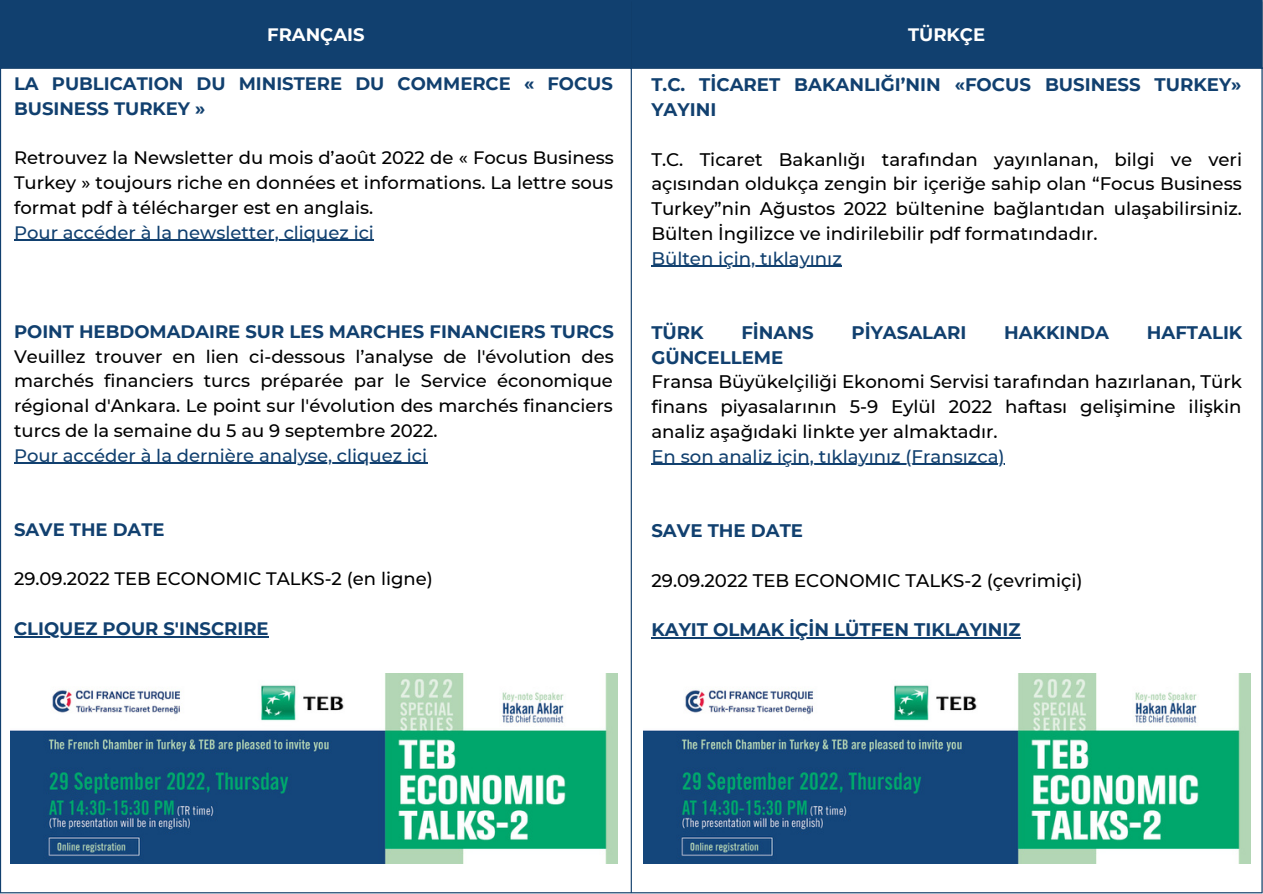
<style>
.page{position:relative;width:1263px;height:894px;background:#fff}
.page>*{position:absolute;margin:0;border:0;box-sizing:border-box;transform-origin:0 0}
.t1{font:500 18.15px/24.8px "Montserrat";color:#000;text-align:justify}
.t2{font:700 18.15px/24.8px "Montserrat";color:#11406f}
.t3{font:500 18.15px "Montserrat";color:#11406f}
.t4{font:500 18px/24.8px "Montserrat";color:#000;text-align:justify}
.t5{font:700 18px/24.8px "Montserrat";color:#11406f}
.t6{font:500 18px "Montserrat";color:#11406f}
.t7{font:700 18px "Montserrat";color:#fff}
</style>
<div class="page">
<div style="left:1px;top:1px;width:1260px;height:66px;background:#11406f"></div>
<hr style="left:0;top:1px;width:1px;height:891px;background:#11406f">
<hr style="left:631px;top:1px;width:1px;height:891px;background:#11406f">
<hr style="left:1261px;top:1px;width:1px;height:891px;background:#11406f">
<hr style="left:0;top:0;width:1262px;height:1px;background:#11406f">
<hr style="left:0;top:67px;width:1262px;height:2px;background:#11406f">
<hr style="left:0;top:892px;width:1262px;height:1px;background:#11406f">
<img style="left:10px;top:673px;width:608px;height:190px">
<hr style="left:14px;top:240px;width:360px;height:1px;background:#11406f">
<hr style="left:14px;top:462px;width:413px;height:1px;background:#11406f">
<hr style="left:14px;top:636px;width:255px;height:1px;background:#11406f">
<hr style="left:651px;top:265px;width:191px;height:2px;background:#11406f">
<hr style="left:651px;top:463px;width:354px;height:2px;background:#11406f">
<hr style="left:651px;top:637px;width:370px;height:1px;background:#11406f">
<img style="left:643px;top:673px;width:607px;height:190px">
<p class="t7" style="left:267px;top:23px;width:99px">FRANÇAIS</p>
<p class="t7" style="left:908px;top:23px;width:79px">TÜRKÇE</p>
<p class="t5" style="left:14px;top:71px;width:600px">LA PUBLICATION DU MINISTERE DU COMMERCE « FOCUS<br>BUSINESS TURKEY »</p>
<p class="t4" style="left:14px;top:145px;width:601px">Retrouvez la Newsletter du mois d’août 2022 de « Focus Business Turkey » toujours riche en données et informations. La lettre sous format pdf à télécharger est en anglais.</p>
<p class="t6" style="left:14px;top:221px;width:361px">Pour accéder à la newsletter, cliquez ici</p>
<p class="t2" style="left:651px;top:72px;width:592px">T.C. TİCARET BAKANLIĞI’NIN «FOCUS BUSINESS TURKEY»<br>YAYINI</p>
<p class="t1" style="left:651px;top:147px;width:592px">T.C. Ticaret Bakanlığı tarafından yayınlanan, bilgi ve veri açısından oldukça zengin bir içeriğe sahip olan “Focus Business Turkey”nin Ağustos 2022 bültenine bağlantıdan ulaşabilirsiniz.<br>Bülten İngilizce ve indirilebilir pdf formatındadır.</p>
<p class="t3" style="left:651px;top:247px;width:192px">Bülten için, tıklayınız</p>
<p class="t5" style="left:14px;top:319px;width:601px">POINT HEBDOMADAIRE SUR LES MARCHES FINANCIERS TURCS</p>
<p class="t4" style="left:14px;top:343px;width:601px">Veuillez trouver en lien ci-dessous l’analyse de l'évolution des marchés financiers turcs préparée par le Service économique régional d'Ankara. Le point sur l'évolution des marchés financiers turcs de la semaine du 5 au 9 septembre 2022.</p>
<p class="t6" style="left:14px;top:444px;width:415px">Pour accéder à la dernière analyse, cliquez ici</p>
<p class="t5" style="left:14px;top:517px;width:152px">SAVE THE DATE</p>
<p class="t4" style="left:14px;top:566px;width:420px">29.09.2022 TEB ECONOMIC TALKS-2 (en ligne)</p>
<p class="t5" style="left:14px;top:616px;width:256px">CLIQUEZ POUR S'INSCRIRE</p>
<p class="t2" style="left:651px;top:320px;width:54px">TÜRK</p>
<p class="t2" style="left:741px;top:320px;width:74px">FİNANS</p>
<p class="t2" style="left:851px;top:320px;width:116px">PİYASALARI</p>
<p class="t2" style="left:1004px;top:320px;width:106px">HAKKINDA</p>
<p class="t2" style="left:1147px;top:320px;width:97px">HAFTALIK</p>
<p class="t2" style="left:651px;top:344px;width:133px">GÜNCELLEME</p>
<p class="t1" style="left:651px;top:369px;width:592px">Fransa Büyükelçiliği Ekonomi Servisi tarafından hazırlanan, Türk finans piyasalarının 5-9 Eylül 2022 haftası gelişimine ilişkin analiz aşağıdaki linkte yer almaktadır.</p>
<p class="t3" style="left:651px;top:445px;width:355px">En son analiz için, tıklayınız (Fransızca)</p>
<p class="t2" style="left:651px;top:518px;width:153px">SAVE THE DATE</p>
<p class="t1" style="left:651px;top:567px;width:433px">29.09.2022 TEB ECONOMIC TALKS-2 (çevrimiçi)</p>
<p class="t2" style="left:651px;top:617px;width:371px">KAYIT OLMAK İÇİN LÜTFEN TIKLAYINIZ</p>
</div>
